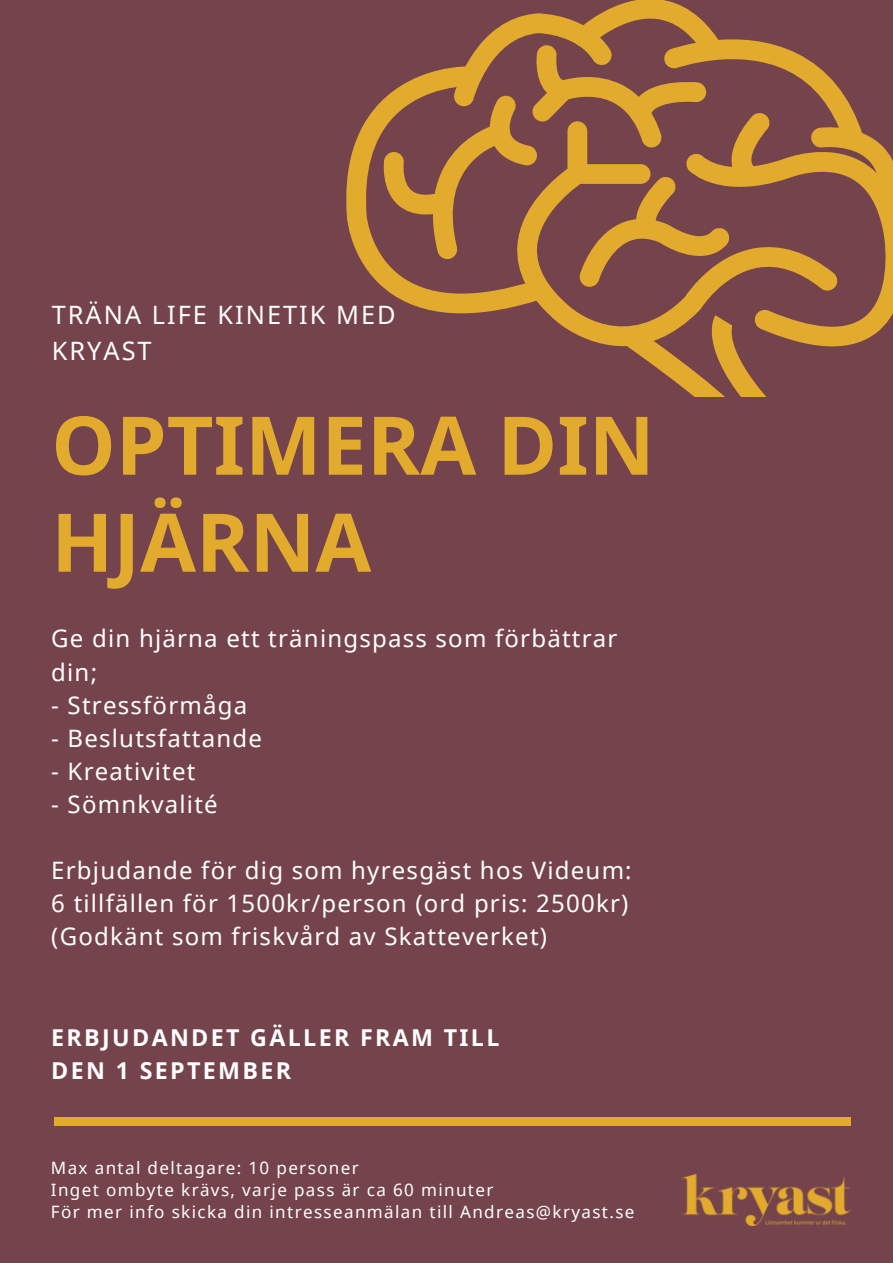
<style>
.page{position:relative;width:893px;height:1263px;background:#75434c}
.page>*{position:absolute;margin:0;border:0;box-sizing:border-box;transform-origin:0 0}
.t1{font:700 81px "Noto Sans";color:#e3ab2e}
.t2{font:25.28px/35.4px "Noto Sans";letter-spacing:.08em;color:#fff}
.t3{font:24px/33.1px "Noto Sans";letter-spacing:.05em;color:#fff}
.t4{font:700 23.25px "Noto Sans";letter-spacing:.1em;color:#fff}
.t5{font:17.02px "Noto Sans";letter-spacing:.08em;color:#fff}
</style>
<div class="page">
<div style="left:55px;top:1117px;width:796px;height:9px;background:#e3ab2e"></div>
<svg style="left:346px;top:102px;width:35px;height:183px"></svg>
<svg style="left:381px;top:0;width:512px;height:396px"></svg>
<img style="left:682px;top:1174px;width:168px;height:51px">
<p class="t2" style="left:52px;top:297px;width:345px">TRÄNA LIFE KINETIK MED<br>KRYAST</p>
<p class="t1" style="left:51px;top:388px;width:605px">OPTIMERA DIN</p>
<p class="t1" style="left:51px;top:485px;width:321px">HJÄRNA</p>
<p class="t3" style="left:51px;top:621px;width:568px">Ge din hjärna ett träningspass som förbättrar din;</p>
<p class="t3" style="left:51px;top:688px;width:197px">- Stressförmåga</p>
<p class="t3" style="left:51px;top:721px;width:212px">- Beslutsfattande</p>
<p class="t3" style="left:51px;top:754px;width:146px">- Kreativitet</p>
<p class="t3" style="left:51px;top:787px;width:168px">- Sömnkvalité</p>
<p class="t3" style="left:51px;top:853px;width:582px">Erbjudande för dig som hyresgäst hos Videum:</p>
<p class="t3" style="left:51px;top:886px;width:578px">6 tillfällen för 1500kr/person (ord pris: 2500kr)</p>
<p class="t3" style="left:51px;top:919px;width:497px">(Godkänt som friskvård av Skatteverket)</p>
<p class="t4" style="left:51px;top:1021px;width:450px">ERBJUDANDET GÄLLER FRAM TILL</p>
<p class="t4" style="left:51px;top:1054px;width:241px">DEN 1 SEPTEMBER</p>
<p class="t5" style="left:51px;top:1155px;width:309px">Max antal deltagare: 10 personer</p>
<p class="t5" style="left:51px;top:1177px;width:444px">Inget ombyte krävs, varje pass är ca 60 minuter</p>
<p class="t5" style="left:51px;top:1199px;width:585px">För mer info skicka din intresseanmälan till Andreas@kryast.se</p>
</div>
